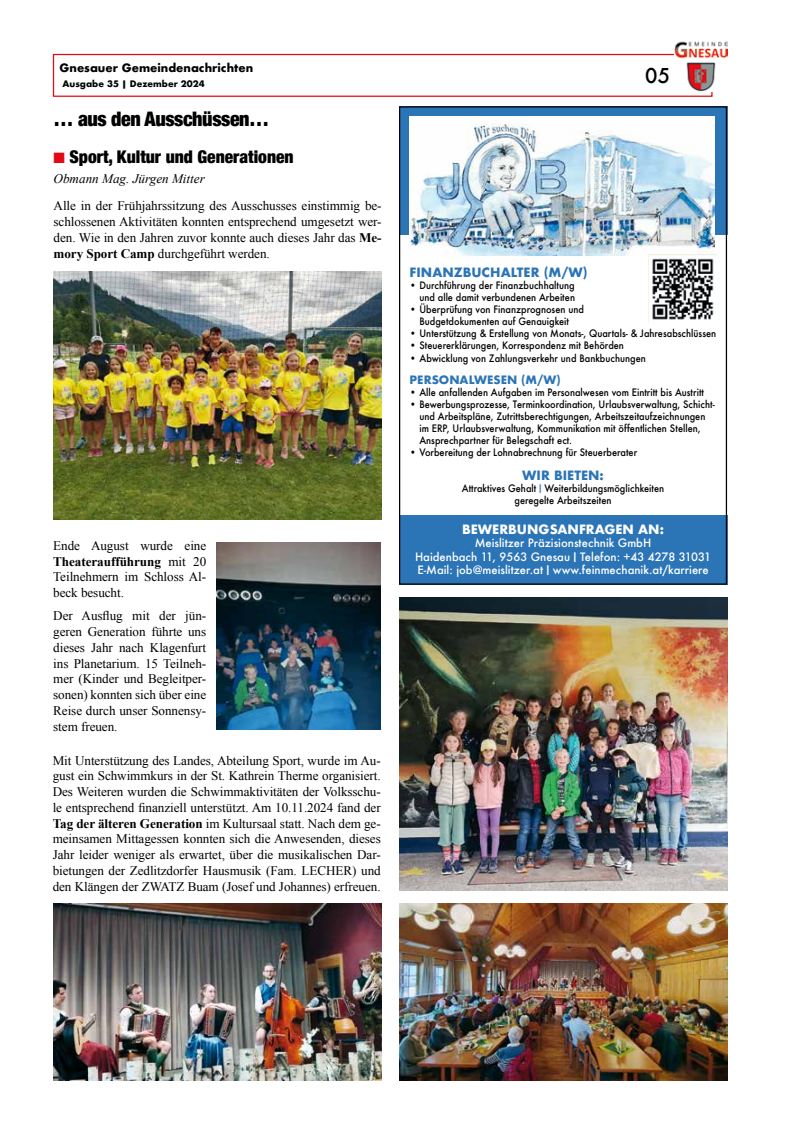
<style>
.page{position:relative;width:798px;height:1134px;background:#fff}
.page>*{position:absolute;margin:0;border:0;box-sizing:border-box;transform-origin:0 0}
.t1{font:900 condensed 20px "Helvetica Neue";letter-spacing:-.02em;color:#000}
.t2{font:500 20px "Futura";color:#000}
.t3{font:900 condensed 17.5px "Helvetica Neue";color:#000}
.t4{font:13.12px/15.8px "Times New Roman";letter-spacing:-.005em;color:#000;text-align:justify}
.t5{font:italic 13.12px "Times New Roman";color:#000}
.t6{font:700 12.5px "Futura";color:#2b75b7}
.t7{font:700 12.5px "Futura";color:#fff}
.t8{font:500 11.25px/13.5px "Futura";color:#fff;text-align:center}
.t9{font:700 11.25px "Futura";color:#000}
.t10{font:700 11.25px "Futura";color:#2b75b7}
.t11{font:500 10px/12px "Futura";color:#000;text-align:center;scale:.92 1}
.t12{font:700 8.75px "Futura";color:#000}
.s1{color:#e30a16}
.s2{font-weight:700}
.s3{font-family:"Neue Kabel";font-weight:700;color:#2b75b7}
.s4{font-family:"Neue Kabel";font-weight:700}
</style>
<div class="page">
<div style="left:53px;top:54px;width:659px;height:43px;border:1px solid #e30a16"></div>
<svg style="left:698px;top:41px;width:30px;height:51px"></svg>
<img style="left:674px;top:41px;width:52px;height:50px">
<div style="left:399px;top:106px;width:327px;height:129px;background:#2b75b7"></div>
<div style="left:399px;top:515px;width:327px;height:70px;background:#2b75b7"></div>
<div style="left:399px;top:106px;width:327px;height:479px;border:1px solid #000"></div>
<img style="left:409px;top:117px;width:305px;height:138px">
<img style="left:648px;top:254px;width:68px;height:68px">
<img style="left:54px;top:272px;width:327px;height:248px">
<img style="left:217px;top:542px;width:163px;height:187px">
<img style="left:399px;top:597px;width:328px;height:294px">
<img style="left:53px;top:904px;width:328px;height:177px">
<img style="left:399px;top:904px;width:327px;height:177px">
<p class="t9" style="left:60px;top:59px;width:195px">Gnesauer Gemeindenachrichten</p>
<p class="t12" style="left:63px;top:77px;width:144px">Ausgabe 35 | Dezember 2024</p>
<h1 class="t1" style="left:54px;top:102px;width:217px">… aus den Ausschüssen…</h1>
<h2 class="t3" style="left:54px;top:142px;width:241px"><span class="s1">■</span> Sport, Kultur und Generationen</h2>
<p class="t5" style="left:54px;top:170px;width:153px">Obmann Mag. Jürgen Mitter</p>
<p class="t4" style="left:54px;top:198px;width:329px">Alle in der Frühjahrssitzung des Ausschusses einstimmig be&shy;schlossenen Aktivitäten konnten entsprechend umgesetzt wer&shy;den. Wie in den Jahren zuvor konnte auch dieses Jahr das <span class="s2">Me&shy;mory Sport Camp</span> durchgeführt werden.</p>
<p class="t4" style="left:53px;top:537px;width:154px">Ende August wurde eine <span class="s2">Theateraufführung</span> mit 20<br>Teilnehmern im Schloss Al&shy;beck besucht.</p>
<p class="t4" style="left:53px;top:608px;width:154px">Der Ausflug mit der jün&shy;geren Generation führte uns dieses Jahr nach Klagenfurt ins Planetarium. 15 Teilneh&shy;mer (Kinder und Begleitper&shy;sonen) konnten sich über eine Reise durch unser Sonnensy&shy;stem freuen.</p>
<p class="t4" style="left:53px;top:752px;width:329px">Mit Unterstützung des Landes, Abteilung Sport, wurde im Au&shy;gust ein Schwimmkurs in der St. Kathrein Therme organisiert.<br>Des Weiteren wurden die Schwimmaktivitäten der Volksschu&shy;le entsprechend finanziell unterstützt. Am 10.11.2024 fand der <span class="s2">Tag der älteren Generation</span> im Kultursaal statt. Nach dem ge&shy;meinsamen Mittagessen konnten sich die Anwesenden, dieses Jahr leider weniger als erwartet, über die musikalischen Dar&shy;bietungen der Zedlitzdorfer Hausmusik (Fam. LECHER) und den Klängen der ZWATZ Buam (Josef und Johannes) erfreuen.</p>
<h1 class="t2" style="left:645px;top:62px;width:26px">05</h1>
<p class="t6" style="left:409px;top:263px;width:179px">FINANZBUCHALTER (M/W)</p>
<p class="t11" style="left:409px;top:279px;width:181px;text-align:right">• Durchführung der Finanzbuchhaltung und alle damit verbundenen Arbeiten</p>
<p class="t11" style="left:409px;top:303px;width:191px">• Überprüfung von Finanzprognosen und<br>Budgetdokumenten auf Genauigkeit</p>
<p class="t11" style="left:409px;top:327px;width:334px">• Unterstützung &amp; Erstellung von Monats-, Quartals- &amp; Jahresabschlüssen</p>
<p class="t11" style="left:409px;top:339px;width:234px">• Steuererklärungen, Korrespondenz mit Behörden</p>
<p class="t11" style="left:409px;top:352px;width:258px">• Abwicklung von Zahlungsverkehr und Bankbuchungen</p>
<p class="t10" style="left:409px;top:372px;width:152px">PERSONALWESEN (M/W)</p>
<p class="t11" style="left:409px;top:386px;width:321px">• Alle anfallenden Aufgaben im Personalwesen vom Eintritt bis Austritt</p>
<p class="t11" style="left:419px;top:398px;width:322px;text-align:left;text-indent:-10px">• Bewerbungsprozesse, Terminkoordination, Urlaubsverwaltung, Schicht&shy;und Arbeitspläne, Zutrittsberechtigungen, Arbeitszeitaufzeichnungen im ERP, Urlaubsverwaltung, Kommunikation mit öffentlichen Stellen, Ansprechpartner für Belegschaft ect.</p>
<p class="t11" style="left:409px;top:446px;width:249px">• Vorbereitung der Lohnabrechnung für Steuerberater</p>
<p class="t6" style="left:522px;top:466px;width:83px">WIR BIETEN:</p>
<p class="t11" style="left:461px;top:482px;width:221px">Attraktives Gehalt <span class="s3">|</span> Weiterbildungsmöglichkeiten geregelte Arbeitszeiten</p>
<p class="t7" style="left:462px;top:520px;width:203px">BEWERBUNGSANFRAGEN AN:</p>
<p class="t8" style="left:415px;top:536px;width:297px">Meislitzer Präzisionstechnik GmbH<br>Haidenbach 11, 9563 Gnesau <span class="s4">|</span> Telefon: +43 4278 31031<br>E-Mail: job@meislitzer.at <span class="s4">|</span> www.feinmechanik.at/karriere</p>
</div>
